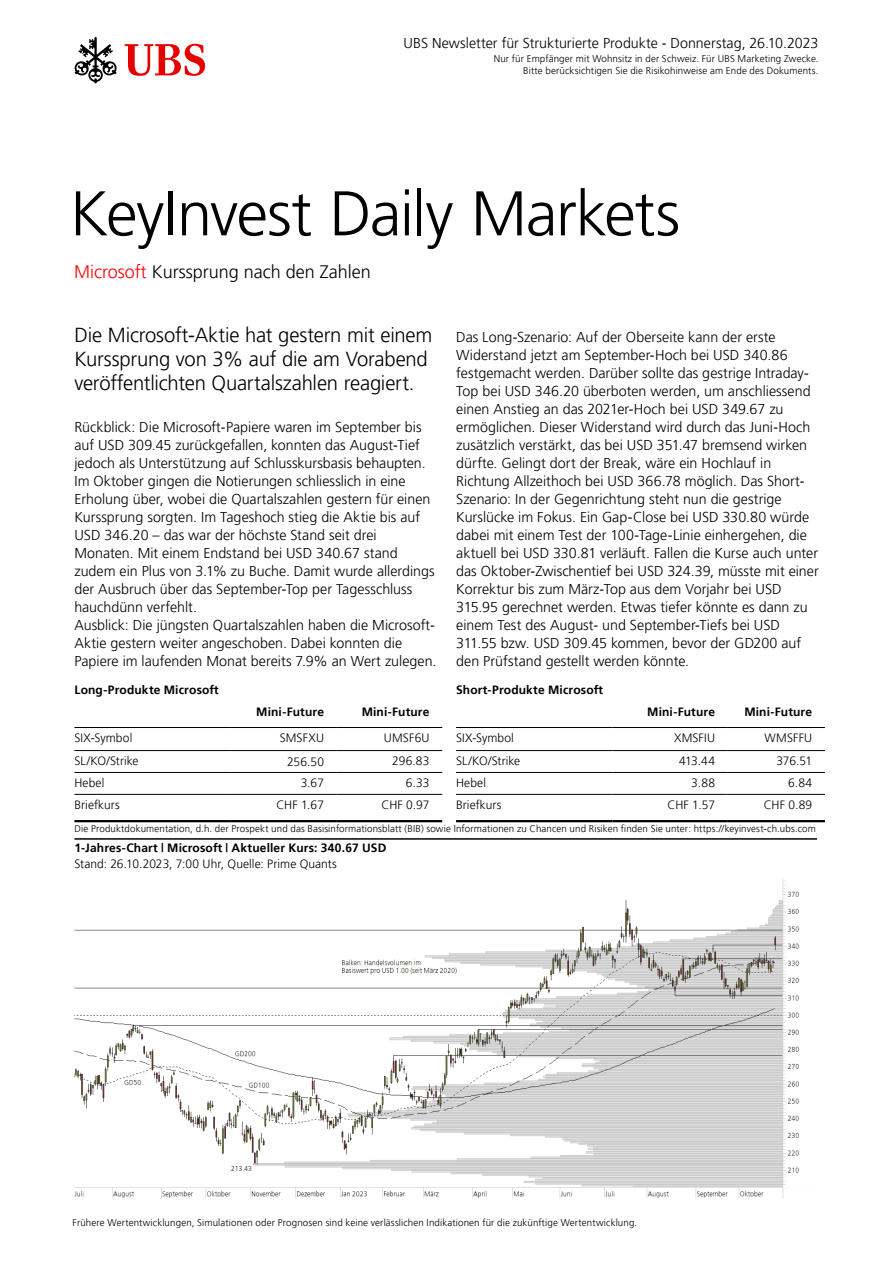
<style>
.page{position:relative;width:893px;height:1263px;background:#fff}
.page>*{position:absolute;margin:0;border:0;box-sizing:border-box;transform-origin:0 0}
.t1{font:300 63px "Frutiger 45";letter-spacing:-.02em;color:#000}
.t2{font:300 20.25px/24px "Frutiger 45";letter-spacing:-.01em;color:#000}
.t3{font:300 18px "Frutiger 45";color:#000}
.t4{font:300 14.25px/18px "Frutiger 45";color:#000}
.t5{font:300 12px "Frutiger 45";letter-spacing:.01em;color:#000}
.t6{font:300 12px "Frutiger 45";letter-spacing:.01em;color:#000}
.t7{font:300 9.75px/12px "Frutiger 45";letter-spacing:.015em;color:#000;text-align:right}
.s1{color:#f00}
</style>
<div class="page">
<svg style="left:125px;top:44px;width:80px;height:32px"></svg>
<svg style="left:74px;top:37px;width:43px;height:46px"></svg>
<img style="left:74px;top:878px;width:726px;height:319px">
<hr style="left:337px;top:750px;width:105px;height:1px;background:#000">
<hr style="left:74px;top:727px;width:157px;height:1px;background:#000">
<hr style="left:231px;top:727px;width:106px;height:1px;background:#000">
<hr style="left:337px;top:727px;width:105px;height:1px;background:#000">
<hr style="left:74px;top:750px;width:157px;height:1px;background:#000">
<hr style="left:231px;top:750px;width:106px;height:1px;background:#000">
<hr style="left:231px;top:772px;width:106px;height:1px;background:#000">
<hr style="left:74px;top:772px;width:157px;height:1px;background:#000">
<hr style="left:337px;top:772px;width:105px;height:1px;background:#000">
<hr style="left:74px;top:794px;width:157px;height:1px;background:#000">
<hr style="left:231px;top:794px;width:106px;height:1px;background:#000">
<hr style="left:337px;top:794px;width:105px;height:1px;background:#000">
<hr style="left:74px;top:820px;width:157px;height:2px;background:#000">
<hr style="left:231px;top:820px;width:106px;height:2px;background:#000">
<hr style="left:337px;top:820px;width:105px;height:2px;background:#000">
<hr style="left:612px;top:750px;width:116px;height:1px;background:#000">
<hr style="left:456px;top:727px;width:156px;height:1px;background:#000">
<hr style="left:612px;top:727px;width:116px;height:1px;background:#000">
<hr style="left:728px;top:727px;width:97px;height:1px;background:#000">
<hr style="left:456px;top:750px;width:156px;height:1px;background:#000">
<hr style="left:728px;top:750px;width:97px;height:1px;background:#000">
<hr style="left:456px;top:772px;width:156px;height:1px;background:#000">
<hr style="left:612px;top:772px;width:116px;height:1px;background:#000">
<hr style="left:728px;top:772px;width:97px;height:1px;background:#000">
<hr style="left:456px;top:794px;width:156px;height:1px;background:#000">
<hr style="left:612px;top:794px;width:116px;height:1px;background:#000">
<hr style="left:728px;top:794px;width:97px;height:1px;background:#000">
<hr style="left:456px;top:820px;width:156px;height:2px;background:#000">
<hr style="left:612px;top:820px;width:116px;height:2px;background:#000">
<hr style="left:728px;top:820px;width:97px;height:2px;background:#000">
<hr style="left:74px;top:838px;width:743px;height:2px;background:#000">
<p class="t4" style="left:403px;top:34px;width:417px">UBS Newsletter für Strukturierte Produkte - Donnerstag, 26.10.2023</p>
<p class="t7" style="left:494px;top:53px;width:326px">Nur für Empfänger mit Wohnsitz in der Schweiz. Für UBS Marketing Zwecke.<br>Bitte berücksichtigen Sie die Risikohinweise am Ende des Dokuments.</p>
<h1 class="t1" style="left:70px;top:177px;width:612px">KeyInvest Daily Markets</h1>
<p class="t3" style="left:74px;top:261px;width:298px"><span class="s1">Microsoft</span> Kurssprung nach den Zahlen</p>
<h2 class="t2" style="left:74px;top:323px;width:359px">Die Microsoft-Aktie hat gestern mit einem<br>Kurssprung von 3% auf die am Vorabend veröffentlichten Quartalszahlen reagiert.</h2>
<p class="t4" style="left:74px;top:418px;width:364px">Rückblick: Die Microsoft-Papiere waren im September bis auf USD 309.45 zurückgefallen, konnten das August-Tief jedoch als Unterstützung auf Schlusskursbasis behaupten.<br>Im Oktober gingen die Notierungen schliesslich in eine Erholung über, wobei die Quartalszahlen gestern für einen Kurssprung sorgten. Im Tageshoch stieg die Aktie bis auf USD 346.20 – das war der höchste Stand seit drei Monaten. Mit einem Endstand bei USD 340.67 stand zudem ein Plus von 3.1% zu Buche. Damit wurde allerdings der Ausbruch über das September-Top per Tagesschluss hauchdünn verfehlt.<br>Ausblick: Die jüngsten Quartalszahlen haben die Microsoft-Aktie gestern weiter angeschoben. Dabei konnten die Papiere im laufenden Monat bereits 7.9% an Wert zulegen.</p>
<p class="t6" style="left:256px;top:704px;width:69px">Mini-Future</p>
<p class="t6" style="left:362px;top:704px;width:69px">Mini-Future</p>
<p class="t5" style="left:74px;top:731px;width:59px">SIX-Symbol</p>
<p class="t5" style="left:280px;top:731px;width:46px">SMSFXU</p>
<p class="t5" style="left:384px;top:731px;width:47px">UMSF6U</p>
<p class="t5" style="left:74px;top:754px;width:66px">SL/KO/Strike</p>
<p class="t5" style="left:287px;top:755px;width:39px">256.50</p>
<p class="t5" style="left:392px;top:754px;width:39px">296.83</p>
<p class="t5" style="left:74px;top:776px;width:32px">Hebel</p>
<p class="t5" style="left:301px;top:776px;width:25px">3.67</p>
<p class="t5" style="left:406px;top:776px;width:25px">6.33</p>
<p class="t5" style="left:74px;top:797px;width:47px">Briefkurs</p>
<p class="t5" style="left:276px;top:797px;width:49px">CHF 1.67</p>
<p class="t5" style="left:382px;top:797px;width:49px">CHF 0.97</p>
<p class="t4" style="left:456px;top:328px;width:364px">Das Long-Szenario: Auf der Oberseite kann der erste Widerstand jetzt am September-Hoch bei USD 340.86 festgemacht werden. Darüber sollte das gestrige Intraday-Top bei USD 346.20 überboten werden, um anschliessend einen Anstieg an das 2021er-Hoch bei USD 349.67 zu ermöglichen. Dieser Widerstand wird durch das Juni-Hoch zusätzlich verstärkt, das bei USD 351.47 bremsend wirken dürfte. Gelingt dort der Break, wäre ein Hochlauf in Richtung Allzeithoch bei USD 366.78 möglich. Das Short-Szenario: In der Gegenrichtung steht nun die gestrige Kurslücke im Fokus. Ein Gap-Close bei USD 330.80 würde dabei mit einem Test der 100-Tage-Linie einhergehen, die aktuell bei USD 330.81 verläuft. Fallen die Kurse auch unter das Oktober-Zwischentief bei USD 324.39, müsste mit einer Korrektur bis zum März-Top aus dem Vorjahr bei USD 315.95 gerechnet werden. Etwas tiefer könnte es dann zu einem Test des August- und September-Tiefs bei USD 311.55 bzw. USD 309.45 kommen, bevor der GD200 auf den Prüfstand gestellt werden könnte.</p>
<p class="t6" style="left:74px;top:682px;width:146px">Long-Produkte Microsoft</p>
<p class="t6" style="left:456px;top:682px;width:149px">Short-Produkte Microsoft</p>
<p class="t6" style="left:647px;top:704px;width:69px">Mini-Future</p>
<p class="t6" style="left:744px;top:704px;width:69px">Mini-Future</p>
<p class="t5" style="left:456px;top:731px;width:59px">SIX-Symbol</p>
<p class="t5" style="left:674px;top:731px;width:43px">XMSFIU</p>
<p class="t5" style="left:765px;top:731px;width:49px">WMSFFU</p>
<p class="t5" style="left:456px;top:754px;width:66px">SL/KO/Strike</p>
<p class="t5" style="left:679px;top:754px;width:38px">413.44</p>
<p class="t5" style="left:776px;top:754px;width:37px">376.51</p>
<p class="t5" style="left:456px;top:776px;width:32px">Hebel</p>
<p class="t5" style="left:691px;top:776px;width:25px">3.88</p>
<p class="t5" style="left:788px;top:776px;width:26px">6.84</p>
<p class="t5" style="left:456px;top:797px;width:47px">Briefkurs</p>
<p class="t5" style="left:668px;top:797px;width:49px">CHF 1.57</p>
<p class="t5" style="left:764px;top:797px;width:50px">CHF 0.89</p>
<p class="t7" style="left:74px;top:822px;width:743px">Die Produktdokumentation, d.h. der Prospekt und das Basisinformationsblatt (BIB) sowie Informationen zu Chancen und Risiken finden Sie unter: https://keyinvest-ch.ubs.com</p>
<p class="t6" style="left:74px;top:841px;width:313px">1-Jahres-Chart | Microsoft | Aktueller Kurs: 340.67 USD</p>
<p class="t5" style="left:74px;top:857px;width:264px">Stand: 26.10.2023, 7:00 Uhr, Quelle: Prime Quants</p>
<p class="t7" style="left:73px;top:1216px;width:566px">Frühere Wertentwicklungen, Simulationen oder Prognosen sind keine verlässlichen Indikationen für die zukünftige Wertentwicklung.</p>
</div>
